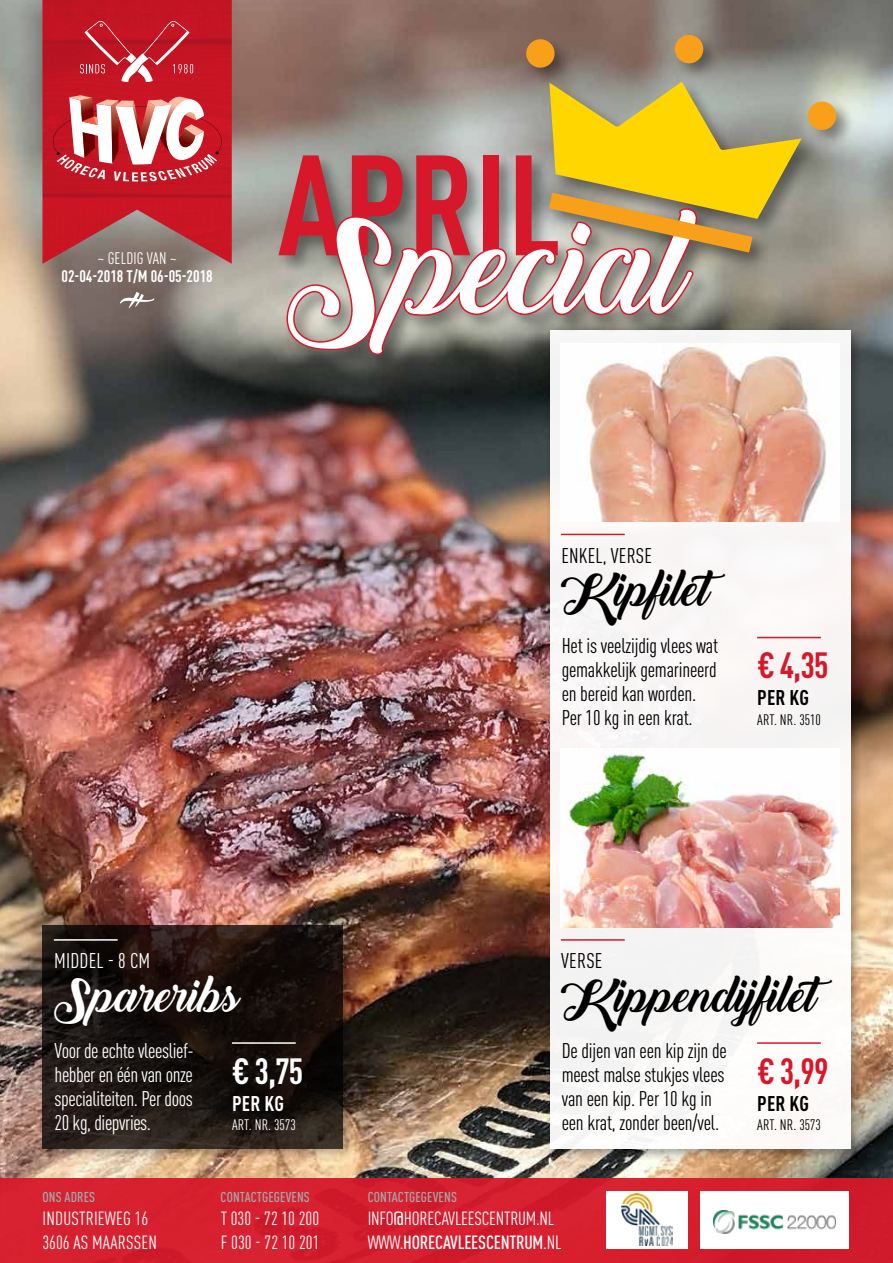
<style>
.page{position:relative;width:893px;height:1263px;background:#fff}
.page>*{position:absolute;margin:0;border:0;box-sizing:border-box;transform-origin:0 0}
.t1{font:700 condensed 140.25px "DIN Pro";color:#d7182a}
.t2{font:45px "Backto Black Demo";color:#000}
.t3{font:45px "Backto Black Demo";color:#fff}
.t4{font:700 condensed 36px "DIN Pro";color:#d7182a}
.t5{font:700 condensed 36px "DIN Pro";color:#fff}
.t6{font:condensed 21px/24px "DIN Pro";letter-spacing:-.01em;color:#000}
.t7{font:condensed 21px/24px "DIN Pro";letter-spacing:-.02em;color:#fff;text-align:justify}
.t8{font:condensed 21px "DIN Pro";letter-spacing:.01em;color:#000}
.t9{font:700 condensed 21px "DIN Pro";letter-spacing:.01em;color:#000}
.t10{font:condensed 21px "DIN Pro";letter-spacing:.01em;color:#fff}
.t11{font:700 condensed 21px "DIN Pro";color:#fff}
.t12{font:condensed 18.9px/23.5px "DIN Pro";color:#fff}
.t13{font:700 condensed 16.5px "DIN Pro";color:#fff}
.t14{font:condensed 16.5px "DIN Pro";letter-spacing:.01em;color:#fff}
.t15{font:condensed 15px "DIN Pro";color:#000}
.t16{font:condensed 15px "DIN Pro";color:#fff}
.t17{font:500 condensed 14.1px "DIN Pro";letter-spacing:.01em;color:#a7a9ac}
.s1{font-weight:500}
</style>
<div class="page">
<img style="left:0;top:0;width:893px;height:1178px">
<div style="left:39px;top:921px;width:317px;height:241px;background:#000;opacity:.33"></div>
<svg style="left:43px;top:925px;width:300px;height:224px"></svg>
<div style="left:0;top:1178px;width:893px;height:85px;background:#d7202f"></div>
<div style="left:546px;top:327px;width:317px;height:834px;background:#000;opacity:.33"></div>
<div style="left:550px;top:331px;width:300px;height:818px;background:#f9f6f6"></div>
<hr style="left:561px;top:534px;width:64px;height:1px;background:#d7182a">
<hr style="left:561px;top:939px;width:64px;height:2px;background:#d7182a">
<hr style="left:54px;top:939px;width:64px;height:2px;background:#fff">
<hr style="left:757px;top:637px;width:64px;height:1px;background:#d7182a">
<hr style="left:757px;top:1042px;width:64px;height:2px;background:#d7182a">
<hr style="left:232px;top:1042px;width:64px;height:2px;background:#fff">
<img style="left:586px;top:375px;width:240px;height:147px">
<img style="left:563px;top:754px;width:276px;height:173px">
<img style="left:43px;top:0;width:189px;height:264px">
<svg style="left:53px;top:95px;width:169px;height:86px"></svg>
<svg style="left:80px;top:20px;width:113px;height:62px"></svg>
<div style="left:277px;top:32px;width:579px;height:343px;background:#000;opacity:.4"></div>
<svg style="left:286px;top:216px;width:82px;height:134px"></svg>
<svg style="left:368px;top:208px;width:329px;height:147px"></svg>
<svg style="left:673px;top:34px;width:32px;height:31px"></svg>
<svg style="left:525px;top:38px;width:31px;height:31px"></svg>
<svg style="left:549px;top:82px;width:289px;height:171px"></svg>
<svg style="left:120px;top:292px;width:34px;height:16px"></svg>
<div style="left:700px;top:1191px;width:149px;height:57px;background:#fff"></div>
<img style="left:714px;top:1210px;width:121px;height:23px">
<div style="left:606px;top:1191px;width:82px;height:57px;background:#fff"></div>
<img style="left:621px;top:1194px;width:52px;height:51px">
<p class="t14" style="left:97px;top:249px;width:81px">~ GELDIG VAN ~</p>
<p class="t13" style="left:61px;top:266px;width:153px">02-04-2018 T/M 06-05-2018</p>
<h1 class="t1" style="left:278px;top:120px;width:285px">APRIL</h1>
<p class="t10" style="left:54px;top:949px;width:98px">MIDDEL - 8 CM</p>
<h2 class="t3" style="left:54px;top:970px;width:187px">Spareribs</h2>
<p class="t8" style="left:561px;top:543px;width:92px">ENKEL, VERSE</p>
<h2 class="t2" style="left:561px;top:565px;width:174px">Kipfilet</h2>
<p class="t6" style="left:562px;top:633px;width:158px">Het is veelzijdig vlees wat gemakkelijk gemarineerd en bereid kan worden.<br>Per 10 kg in een krat.</p>
<h3 class="t4" style="left:757px;top:643px;width:73px">€ 4,35</h3>
<p class="t9" style="left:757px;top:685px;width:53px">PER KG</p>
<p class="t15" style="left:757px;top:711px;width:65px">ART. NR. 3510</p>
<p class="t6" style="left:561px;top:949px;width:43px">VERSE</p>
<h2 class="t2" style="left:561px;top:970px;width:281px">Kippendijfilet</h2>
<p class="t7" style="left:55px;top:1039px;width:141px">Voor de echte vleeslief&shy;hebber en één van onze specialiteiten. Per doos 20 kg, diepvries.</p>
<p class="t17" style="left:43px;top:1188px;width:54px">ONS ADRES</p>
<p class="t12" style="left:43px;top:1206px;width:116px">INDUSTRIEWEG 16<br>3606 AS MAARSSEN</p>
<h3 class="t5" style="left:232px;top:1049px;width:73px">€ 3,75</h3>
<p class="t11" style="left:232px;top:1090px;width:53px">PER KG</p>
<p class="t16" style="left:232px;top:1116px;width:65px">ART. NR. 3573</p>
<p class="t17" style="left:221px;top:1188px;width:91px">CONTACTGEGEVENS</p>
<p class="t12" style="left:221px;top:1206px;width:100px">T 030 - 72 10 200<br>F 030 - 72 10 201</p>
<p class="t6" style="left:562px;top:1039px;width:167px">De dijen van een kip zijn de meest malse stukjes vlees van een kip. Per 10 kg in een krat, zonder been/vel.</p>
<p class="t17" style="left:368px;top:1188px;width:91px">CONTACTGEGEVENS</p>
<p class="t12" style="left:368px;top:1206px;width:195px">INFO<span class="s1">@</span>HORECAVLEESCENTRUM.NL<br>WWW.<span class="s1">HORECAVLEESCENTRUM</span>.NL</p>
<h3 class="t4" style="left:757px;top:1049px;width:73px">€ 3,99</h3>
<p class="t9" style="left:757px;top:1090px;width:53px">PER KG</p>
<p class="t15" style="left:757px;top:1116px;width:65px">ART. NR. 3573</p>
</div>
